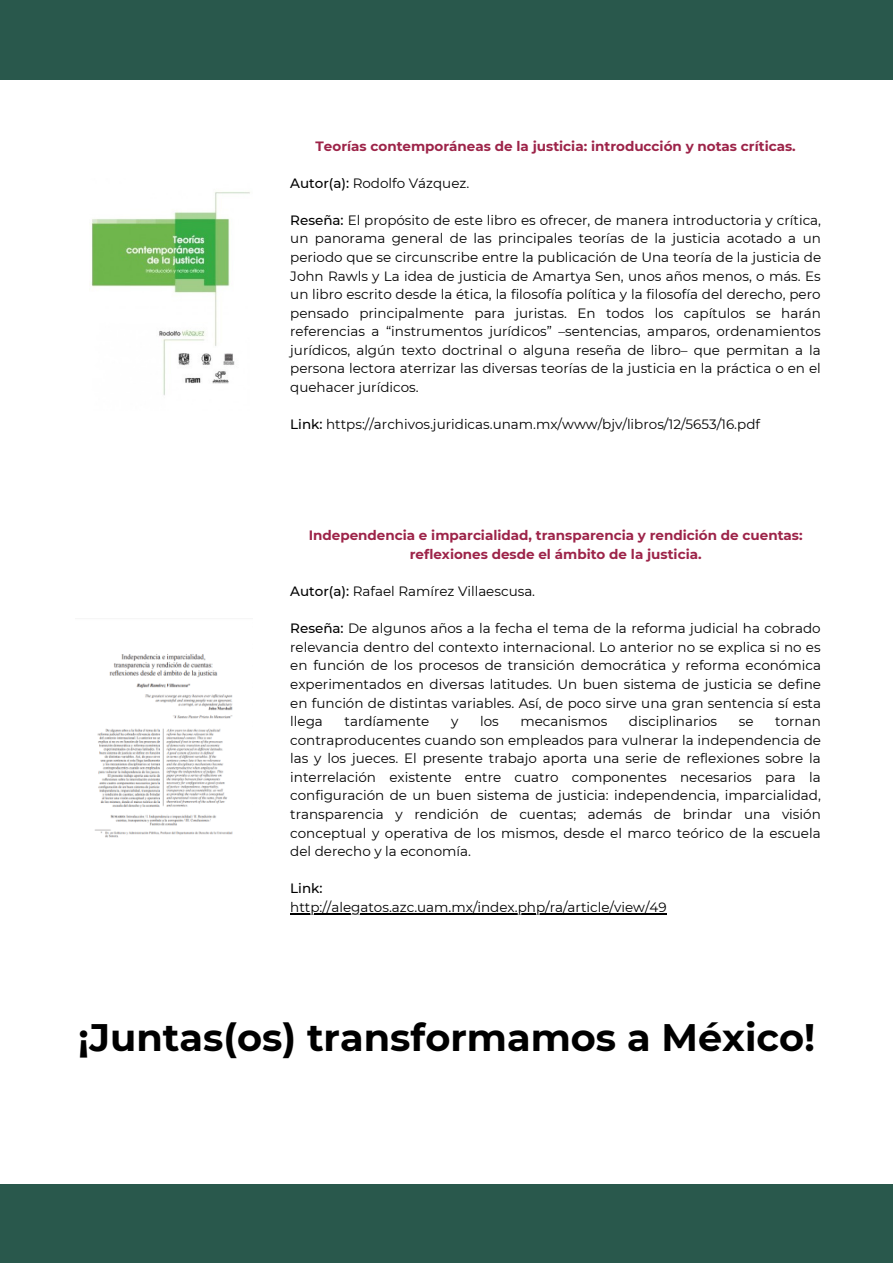
<style>
.page{position:relative;width:893px;height:1263px;background:#fff}
.page>*{position:absolute;margin:0;border:0;box-sizing:border-box;transform-origin:0 0}
.t1{font:700 38.25px "Montserrat";color:#000}
.t2{font:13.5px/18.6px "Montserrat";color:#000;text-align:justify}
.t3{font:700 13.5px/18.6px "Montserrat";color:#9d2449;text-align:center}
.t4{font:500 13.5px "Montserrat";color:#000}
.s1{font-weight:500}
</style>
<div class="page">
<div style="left:0;top:0;width:893px;height:79px;background:#29584c"></div>
<div style="left:0;top:1184px;width:893px;height:79px;background:#29584c"></div>
<img style="left:91px;top:192px;width:159px;height:204px">
<img style="left:95px;top:654px;width:138px;height:184px">
<hr style="left:290px;top:913px;width:377px;height:1px;background:#000">
<p class="t3" style="left:316px;top:136px;width:482px">Teorías contemporáneas de la justicia: introducción y notas críticas.</p>
<p class="t2" style="left:290px;top:174px;width:180px"><span class="s1">Autor(a):</span> Rodolfo Vázquez.</p>
<p class="t2" style="left:290px;top:211px;width:532px"><span class="s1">Reseña:</span> El propósito de este libro es ofrecer, de manera introductoria y crítica, un panorama general de las principales teorías de la justicia acotado a un periodo que se circunscribe entre la publicación de Una teoría de la justicia de John Rawls y La idea de justicia de Amartya Sen, unos años menos, o más. Es un libro escrito desde la ética, la filosofía política y la filosofía del derecho, pero pensado principalmente para juristas. En todos los capítulos se harán referencias a “instrumentos jurídicos” –sentencias, amparos, ordenamientos jurídicos, algún texto doctrinal o alguna reseña de libro– que permitan a la persona lectora aterrizar las diversas teorías de la justicia en la práctica o en el quehacer jurídicos.</p>
<p class="t2" style="left:290px;top:415px;width:471px"><span class="s1">Link:</span> https://archivos.juridicas.unam.mx/www/bjv/libros/12/5653/16.pdf</p>
<p class="t3" style="left:309px;top:526px;width:495px">Independencia e imparcialidad, transparencia y rendición de cuentas: reflexiones desde el ámbito de la justicia.</p>
<p class="t2" style="left:290px;top:582px;width:246px"><span class="s1">Autor(a):</span> Rafael Ramírez Villaescusa.</p>
<p class="t2" style="left:290px;top:619px;width:532px"><span class="s1">Reseña:</span> De algunos años a la fecha el tema de la reforma judicial ha cobrado relevancia dentro del contexto internacional. Lo anterior no se explica si no es en función de los procesos de transición democrática y reforma económica experimentados en diversas latitudes. Un buen sistema de justicia se define en función de distintas variables. Así, de poco sirve una gran sentencia sí esta llega</p>
<p class="t2" style="left:344px;top:712px;width:86px">tardíamente</p>
<p class="t2" style="left:451px;top:712px;width:9px">y</p>
<p class="t2" style="left:480px;top:712px;width:20px">los</p>
<p class="t2" style="left:520px;top:712px;width:88px">mecanismos</p>
<p class="t2" style="left:629px;top:712px;width:90px">disciplinarios</p>
<p class="t2" style="left:739px;top:712px;width:16px">se</p>
<p class="t2" style="left:290px;top:712px;width:532px;text-indent:485px">tornan contraproducentes cuando son empleados para vulnerar la independencia de las y los jueces. El presente trabajo aporta una serie de reflexiones sobre la interrelación existente entre cuatro componentes necesarios para la configuración de un buen sistema de justicia: independencia, imparcialidad, transparencia y rendición de cuentas; además de brindar una visión conceptual y operativa de los mismos, desde el marco teórico de la escuela del derecho y la economía.</p>
<p class="t4" style="left:290px;top:880px;width:34px">Link:</p>
<p class="t2" style="left:290px;top:898px;width:378px">http://alegatos.azc.uam.mx/index.php/ra/article/view/49</p>
<p class="t1" style="left:78px;top:1014px;width:738px">¡Juntas(os) transformamos a México!</p>
</div>
